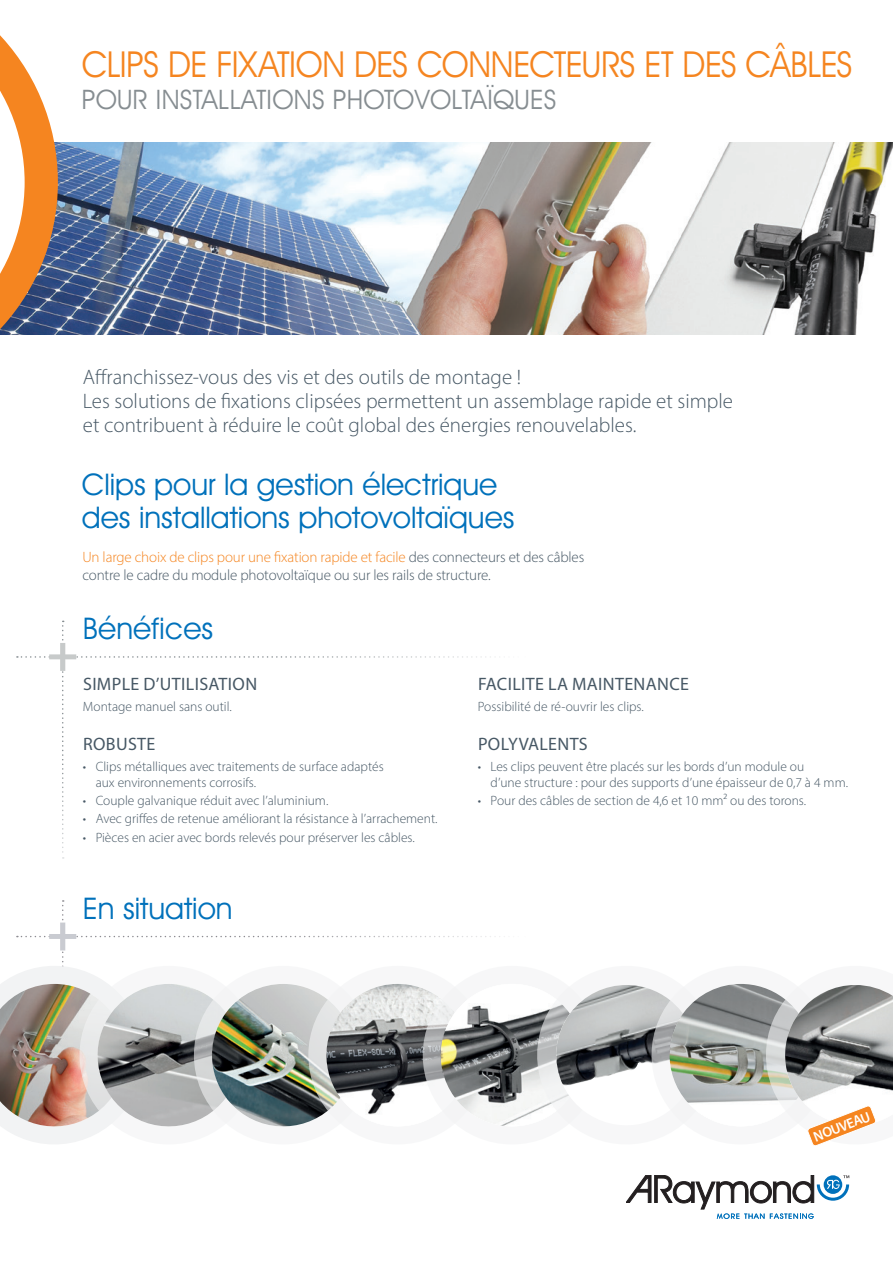
<style>
.page{position:relative;width:893px;height:1263px;background:#fff}
.page>*{position:absolute;margin:0;border:0;box-sizing:border-box;transform-origin:0 0}
.t1{font:36px "Avant Garde IT Cby BT";letter-spacing:-.02em;color:#f58520;scale:.95 1}
.t2{font:30px/33px "Avant Garde IT Cby BT";color:#0071bb}
.t3{font:27px "Avant Garde IT Cby BT";letter-spacing:.01em;color:#868d91}
.t4{font:300 21px/24px "Myriad Pro";color:#475865}
.t5{font:18px "Myriad Pro";letter-spacing:.02em;color:#475865}
.t6{font:300 15px/18px "Myriad Pro";letter-spacing:-.01em;color:#475865}
.t7{font:600 14.4px "Myriad Pro";color:#fff}
.t8{font:300 13.5px/16.2px "Myriad Pro";color:#475865}
.s1{color:#f58520}
</style>
<div class="page">
<img style="left:58px;top:143px;width:835px;height:191px">
<svg style="left:0;top:35px;width:58px;height:300px"></svg>
<svg style="left:17px;top:621px;width:474px;height:238px"></svg>
<svg style="left:0;top:900px;width:893px;height:319px"></svg>
<h1 class="t1" style="left:82px;top:43px;width:812px">CLIPS DE FIXATION DES CONNECTEURS ET DES CÂBLES</h1>
<h3 class="t3" style="left:82px;top:83px;width:476px">POUR INSTALLATIONS PHOTOVOLTAÏQUES</h3>
<h3 class="t4" style="left:83px;top:365px;width:652px">Affranchissez-vous des vis et des outils de montage !<br>Les solutions de fixations clipsées permettent un assemblage rapide et simple et contribuent à réduire le coût global des énergies renouvelables.</h3>
<h2 class="t2" style="left:82px;top:468px;width:434px">Clips pour la gestion électrique des installations photovoltaïques</h2>
<p class="t6" style="left:82px;top:548px;width:503px"><span class="s1">Un large choix de clips pour une fixation rapide et facile</span> des connecteurs et des câbles contre le cadre du module photovoltaïque ou sur les rails de structure.</p>
<h2 class="t2" style="left:83px;top:612px;width:132px">Bénéfices</h2>
<h3 class="t5" style="left:83px;top:673px;width:176px">SIMPLE D’UTILISATION</h3>
<p class="t8" style="left:83px;top:698px;width:150px">Montage manuel sans outil.</p>
<h3 class="t5" style="left:83px;top:733px;width:74px">ROBUSTE</h3>
<p class="t8" style="left:96px;top:758px;width:290px;text-indent:-13px">• Clips métalliques avec traitements de surface adaptés aux environnements corrosifs.</p>
<p class="t8" style="left:83px;top:792px;width:247px">• Couple galvanique réduit avec l’aluminium.</p>
<p class="t8" style="left:83px;top:811px;width:356px">• Avec griffes de retenue améliorant la résistance à l’arrachement.</p>
<p class="t8" style="left:83px;top:829px;width:333px">• Pièces en acier avec bords relevés pour préserver les câbles.</p>
<h3 class="t5" style="left:478px;top:673px;width:213px">FACILITE LA MAINTENANCE</h3>
<p class="t8" style="left:478px;top:698px;width:168px">Possibilité de ré-ouvrir les clips.</p>
<h3 class="t5" style="left:478px;top:733px;width:111px">POLYVALENTS</h3>
<p class="t8" style="left:491px;top:758px;width:359px;text-indent:-13px">• Les clips peuvent être placés sur les bords d’un module ou<br>d’une structure : pour des supports d’une épaisseur de 0,7 à 4 mm.</p>
<p class="t8" style="left:478px;top:792px;width:330px">• Pour des câbles de section de 4,6 et 10 mm² ou des torons.</p>
<h2 class="t2" style="left:83px;top:891px;width:151px">En situation</h2>
<p class="t7" style="left:811px;top:1128px;width:61px;rotate:-21deg">NOUVEAU</p>
</div>
